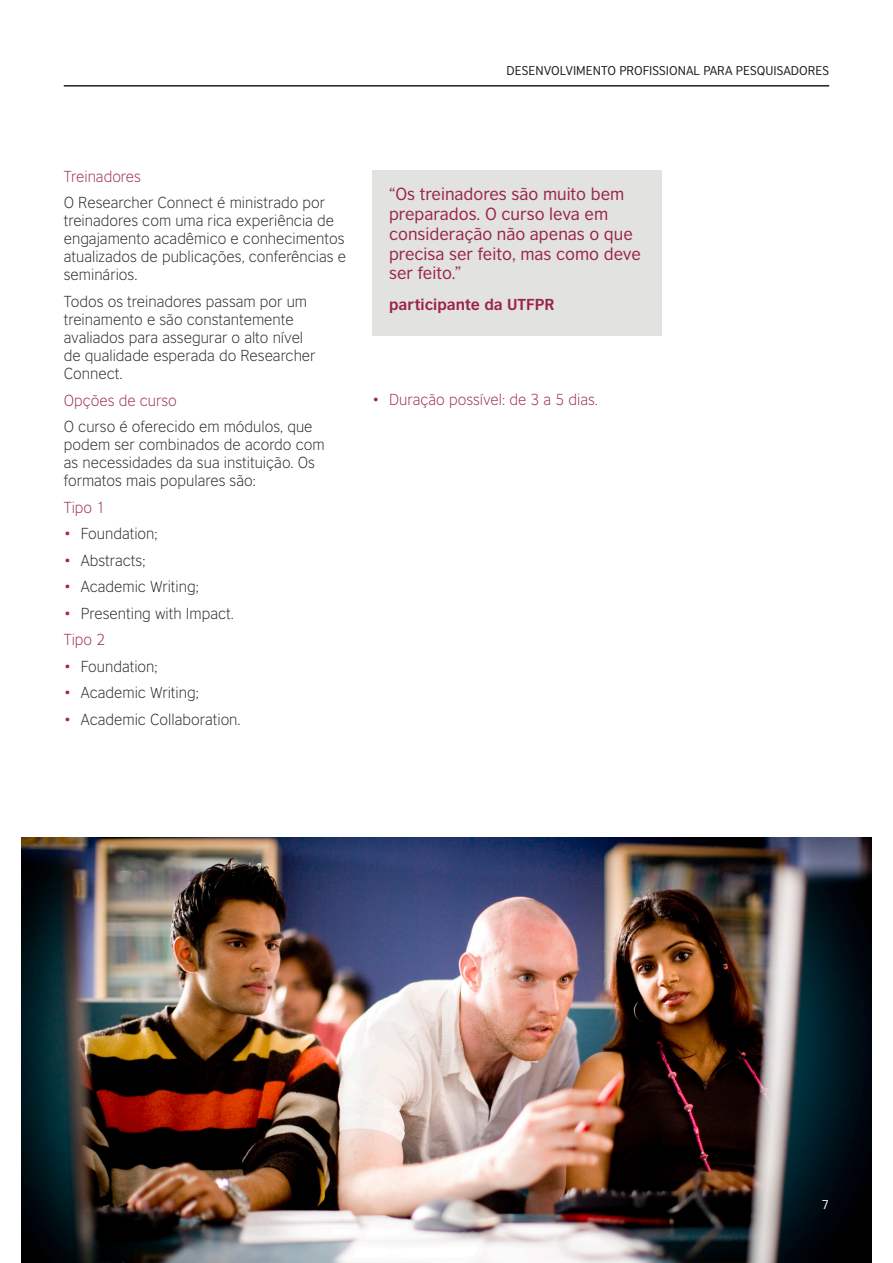
<style>
.page{position:relative;width:893px;height:1263px;background:#fff}
.page>*{position:absolute;margin:0;border:0;box-sizing:border-box;transform-origin:0 0}
.quote_H2{font:16.5px/19.8px "British Council Sans";color:#9b2646}
.Body_H2{font:300 15px/18px "British Council Sans";color:#231f20}
.Body_H2-2{font:300 15px "British Council Sans";color:#9b2646}
.quote_H2-2{font:700 15px "British Council Sans";color:#9b2646}
.t1{font:12px "British Council Sans";color:#231f20}
.t2{font:12px "British Council Sans";color:#fff}
.s1{color:#9b2646}
</style>
<div class="page">
<img style="left:21px;top:838px;width:851px;height:425px">
<hr style="left:64px;top:85px;width:765px;height:2px;background:#231f20">
<div style="left:372px;top:170px;width:289px;height:166px;background:#e2e2e1"></div>
<p class="t1" style="left:507px;top:63px;width:324px">DESENVOLVIMENTO PROFISSIONAL PARA PESQUISADORES</p>
<p class="Body_H2-2" style="left:64px;top:168px;width:79px">Treinadores</p>
<p class="Body_H2" style="left:64px;top:194px;width:284px">O Researcher Connect é ministrado por treinadores com uma rica experiência de engajamento acadêmico e conhecimentos atualizados de publicações, conferências e seminários.</p>
<p class="Body_H2" style="left:64px;top:293px;width:253px">Todos os treinadores passam por um treinamento e são constantemente avaliados para assegurar o alto nível de qualidade esperada do Researcher<br>Connect.</p>
<p class="Body_H2-2" style="left:64px;top:391px;width:115px">Opções de curso</p>
<p class="Body_H2" style="left:64px;top:418px;width:262px">O curso é oferecido em módulos, que podem ser combinados de acordo com as necessidades da sua instituição. Os formatos mais populares são:</p>
<p class="Body_H2-2" style="left:64px;top:498px;width:43px">Tipo 1</p>
<p class="Body_H2" style="left:64px;top:525px;width:95px"><span class="s1">•</span> Foundation;</p>
<p class="Body_H2" style="left:64px;top:551px;width:83px"><span class="s1">•</span> Abstracts;</p>
<p class="Body_H2" style="left:64px;top:578px;width:137px"><span class="s1">•</span> Academic Writing;</p>
<p class="Body_H2" style="left:64px;top:604px;width:172px"><span class="s1">•</span> Presenting with Impact.</p>
<p class="Body_H2-2" style="left:64px;top:631px;width:43px">Tipo 2</p>
<p class="Body_H2" style="left:64px;top:657px;width:95px"><span class="s1">•</span> Foundation;</p>
<p class="Body_H2" style="left:64px;top:684px;width:137px"><span class="s1">•</span> Academic Writing;</p>
<p class="Body_H2" style="left:64px;top:710px;width:178px"><span class="s1">•</span> Academic Collaboration.</p>
<p class="quote_H2" style="left:389px;top:184px;width:253px">“Os treinadores são muito bem preparados. O curso leva em consideração não apenas o que precisa ser feito, mas como deve ser feito.”</p>
<p class="quote_H2-2" style="left:389px;top:295px;width:167px">participante da UTFPR</p>
<p class="Body_H2-2" style="left:372px;top:391px;width:227px">• Duração possível: de 3 a 5 dias.</p>
<p class="t2" style="left:822px;top:1197px;width:9px">7</p>
</div>
